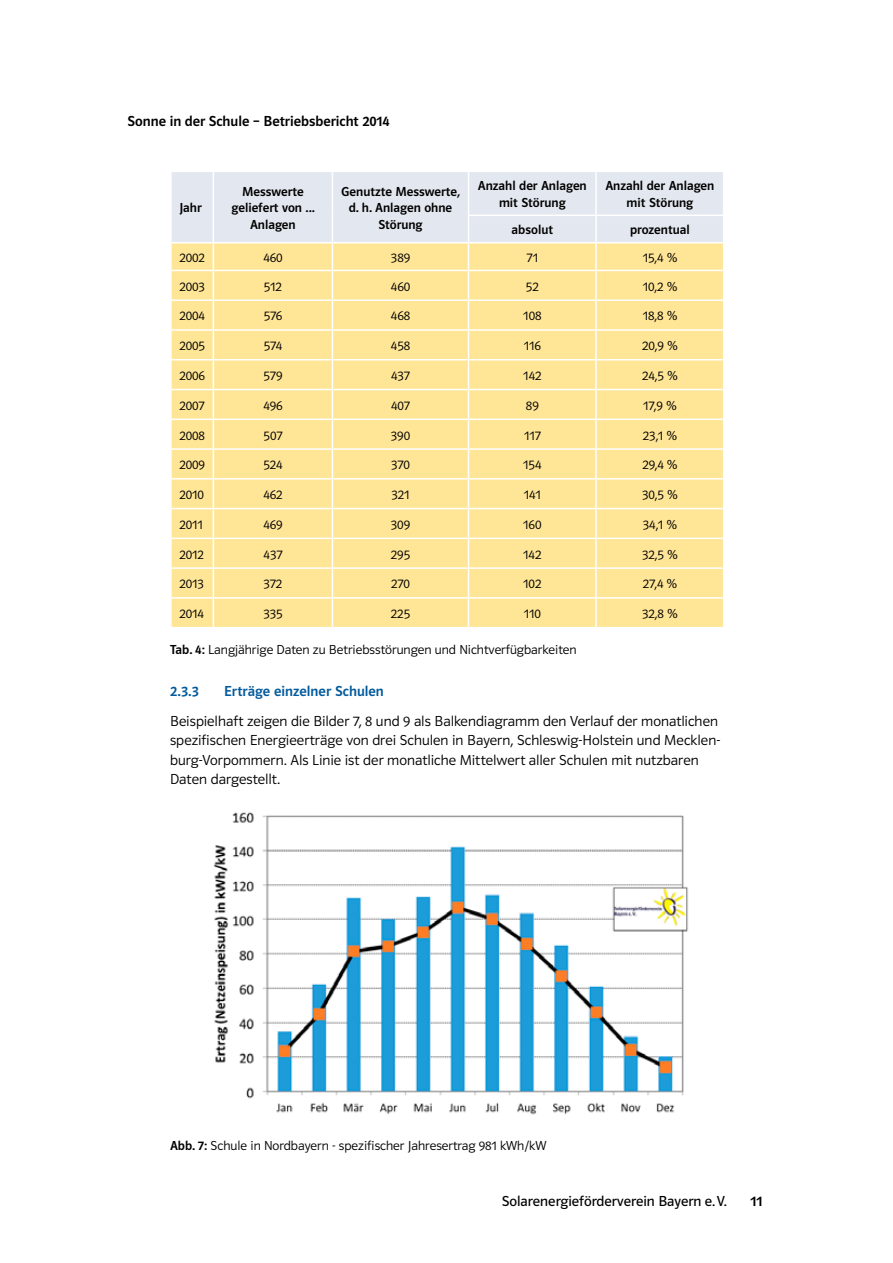
<style>
.page{position:relative;width:893px;height:1263px;background:#fff}
.page>*{position:absolute;margin:0;border:0;box-sizing:border-box;transform-origin:0 0}
.t1{font:15px/19.5px "Polo 11 K Leicht";color:#000}
.t2{font:15px "Polo 11 K Krftg";color:#000}
.t3{font:15px "Polo 11 K Buch";color:#000}
.t4{font:15px "Polo 11 K Krftg";color:#005a9d}
.t5{font:13.5px "Polo 11 K Leicht";color:#000}
.t6{font:13.5px/16.5px "Polo 11 K Krftg";color:#000;text-align:center}
.s1{font-family:"Polo 11 K Krftg"}
</style>
<div class="page">
<svg style="left:171px;top:172px;width:553px;height:455px;background:#fae6a9"></svg>
<hr style="left:170px;top:172px;width:2px;height:43px;background:#fff">
<hr style="left:170px;top:215px;width:2px;height:27px;background:#fff">
<hr style="left:170px;top:243px;width:2px;height:27px;background:#fff">
<hr style="left:170px;top:271px;width:2px;height:28px;background:#fff">
<hr style="left:170px;top:301px;width:2px;height:28px;background:#fff">
<hr style="left:170px;top:331px;width:2px;height:28px;background:#fff">
<hr style="left:170px;top:360px;width:2px;height:29px;background:#fff">
<hr style="left:170px;top:390px;width:2px;height:28px;background:#fff">
<hr style="left:170px;top:420px;width:2px;height:28px;background:#fff">
<hr style="left:170px;top:450px;width:2px;height:28px;background:#fff">
<hr style="left:170px;top:480px;width:2px;height:28px;background:#fff">
<hr style="left:170px;top:509px;width:2px;height:29px;background:#fff">
<hr style="left:170px;top:539px;width:2px;height:28px;background:#fff">
<hr style="left:170px;top:569px;width:2px;height:28px;background:#fff">
<hr style="left:170px;top:599px;width:2px;height:28px;background:#fff">
<img style="left:213px;top:812px;width:475px;height:303px">
<p class="t2" style="left:128px;top:113px;width:264px">Sonne in der Schule – Betriebsbericht 2014</p>
<p class="t6" style="left:179px;top:200px;width:24px">Jahr</p>
<p class="t6" style="left:231px;top:183px;width:85px">Messwerte geliefert von ...<br>Anlagen</p>
<p class="t6" style="left:341px;top:183px;width:120px">Genutzte Messwerte, d. h. Anlagen ohne<br>Störung</p>
<p class="t6" style="left:478px;top:178px;width:110px">Anzahl der Anlagen mit Störung</p>
<p class="t6" style="left:605px;top:178px;width:110px">Anzahl der Anlagen mit Störung</p>
<p class="t6" style="left:512px;top:222px;width:43px">absolut</p>
<p class="t6" style="left:630px;top:222px;width:61px">prozentual</p>
<p class="t5" style="left:179px;top:250px;width:27px">2002</p>
<p class="t5" style="left:263px;top:250px;width:21px">460</p>
<p class="t5" style="left:391px;top:250px;width:21px">389</p>
<p class="t5" style="left:527px;top:250px;width:13px">71</p>
<p class="t5" style="left:643px;top:250px;width:36px">15,4 %</p>
<p class="t5" style="left:179px;top:279px;width:27px">2003</p>
<p class="t5" style="left:264px;top:279px;width:20px">512</p>
<p class="t5" style="left:391px;top:279px;width:21px">460</p>
<p class="t5" style="left:526px;top:279px;width:14px">52</p>
<p class="t5" style="left:643px;top:279px;width:36px">10,2 %</p>
<p class="t5" style="left:179px;top:309px;width:27px">2004</p>
<p class="t5" style="left:264px;top:309px;width:20px">576</p>
<p class="t5" style="left:391px;top:309px;width:21px">468</p>
<p class="t5" style="left:523px;top:309px;width:20px">108</p>
<p class="t5" style="left:643px;top:309px;width:36px">18,8 %</p>
<p class="t5" style="left:179px;top:339px;width:27px">2005</p>
<p class="t5" style="left:264px;top:339px;width:20px">574</p>
<p class="t5" style="left:391px;top:339px;width:21px">458</p>
<p class="t5" style="left:524px;top:339px;width:19px">116</p>
<p class="t5" style="left:642px;top:339px;width:37px">20,9 %</p>
<p class="t5" style="left:179px;top:368px;width:27px">2006</p>
<p class="t5" style="left:264px;top:368px;width:20px">579</p>
<p class="t5" style="left:391px;top:368px;width:20px">437</p>
<p class="t5" style="left:523px;top:368px;width:20px">142</p>
<p class="t5" style="left:642px;top:368px;width:37px">24,5 %</p>
<p class="t5" style="left:179px;top:398px;width:27px">2007</p>
<p class="t5" style="left:263px;top:398px;width:21px">496</p>
<p class="t5" style="left:391px;top:398px;width:20px">407</p>
<p class="t5" style="left:526px;top:398px;width:14px">89</p>
<p class="t5" style="left:643px;top:398px;width:35px">17,9 %</p>
<p class="t5" style="left:179px;top:428px;width:27px">2008</p>
<p class="t5" style="left:264px;top:428px;width:20px">507</p>
<p class="t5" style="left:391px;top:428px;width:21px">390</p>
<p class="t5" style="left:524px;top:428px;width:18px">117</p>
<p class="t5" style="left:643px;top:428px;width:35px">23,1 %</p>
<p class="t5" style="left:179px;top:458px;width:27px">2009</p>
<p class="t5" style="left:263px;top:458px;width:21px">524</p>
<p class="t5" style="left:391px;top:458px;width:20px">370</p>
<p class="t5" style="left:523px;top:458px;width:20px">154</p>
<p class="t5" style="left:642px;top:458px;width:36px">29,4 %</p>
<p class="t5" style="left:179px;top:487px;width:26px">2010</p>
<p class="t5" style="left:263px;top:487px;width:21px">462</p>
<p class="t5" style="left:391px;top:487px;width:20px">321</p>
<p class="t5" style="left:524px;top:487px;width:19px">141</p>
<p class="t5" style="left:642px;top:487px;width:37px">30,5 %</p>
<p class="t5" style="left:179px;top:517px;width:25px">2011</p>
<p class="t5" style="left:263px;top:517px;width:21px">469</p>
<p class="t5" style="left:391px;top:517px;width:21px">309</p>
<p class="t5" style="left:523px;top:517px;width:20px">160</p>
<p class="t5" style="left:643px;top:517px;width:35px">34,1 %</p>
<p class="t5" style="left:179px;top:547px;width:26px">2012</p>
<p class="t5" style="left:264px;top:547px;width:20px">437</p>
<p class="t5" style="left:391px;top:547px;width:21px">295</p>
<p class="t5" style="left:523px;top:547px;width:20px">142</p>
<p class="t5" style="left:642px;top:547px;width:37px">32,5 %</p>
<p class="t5" style="left:179px;top:577px;width:26px">2013</p>
<p class="t5" style="left:263px;top:577px;width:20px">372</p>
<p class="t5" style="left:391px;top:577px;width:20px">270</p>
<p class="t5" style="left:523px;top:577px;width:20px">102</p>
<p class="t5" style="left:643px;top:577px;width:36px">27,4 %</p>
<p class="t5" style="left:179px;top:607px;width:26px">2014</p>
<p class="t5" style="left:263px;top:607px;width:21px">335</p>
<p class="t5" style="left:391px;top:607px;width:21px">225</p>
<p class="t5" style="left:524px;top:607px;width:19px">110</p>
<p class="t5" style="left:642px;top:607px;width:37px">32,8 %</p>
<p class="t5" style="left:170px;top:642px;width:408px"><span class="s1">Tab. 4:</span> Langjährige Daten zu Betriebsstörungen und Nichtverfügbarkeiten</p>
<p class="t4" style="left:170px;top:683px;width:30px">2.3.3</p>
<p class="t4" style="left:224px;top:683px;width:161px">Erträge einzelner Schulen</p>
<p class="t1" style="left:170px;top:711px;width:552px">Beispielhaft zeigen die Bilder 7, 8 und 9 als Balkendiagramm den Verlauf der monatlichen spezifischen Energieerträge von drei Schulen in Bayern, Schleswig-Holstein und Mecklen&shy;burg-Vorpommern. Als Linie ist der monatliche Mittelwert aller Schulen mit nutzbaren Daten dargestellt.</p>
<p class="t5" style="left:170px;top:1138px;width:378px"><span class="s1">Abb. 7:</span> Schule in Nordbayern - spezifischer Jahresertrag 981 kWh/kW</p>
<p class="t3" style="left:502px;top:1193px;width:226px">Solarenergieförderverein Bayern e.V.</p>
<p class="t2" style="left:750px;top:1193px;width:13px">11</p>
</div>
